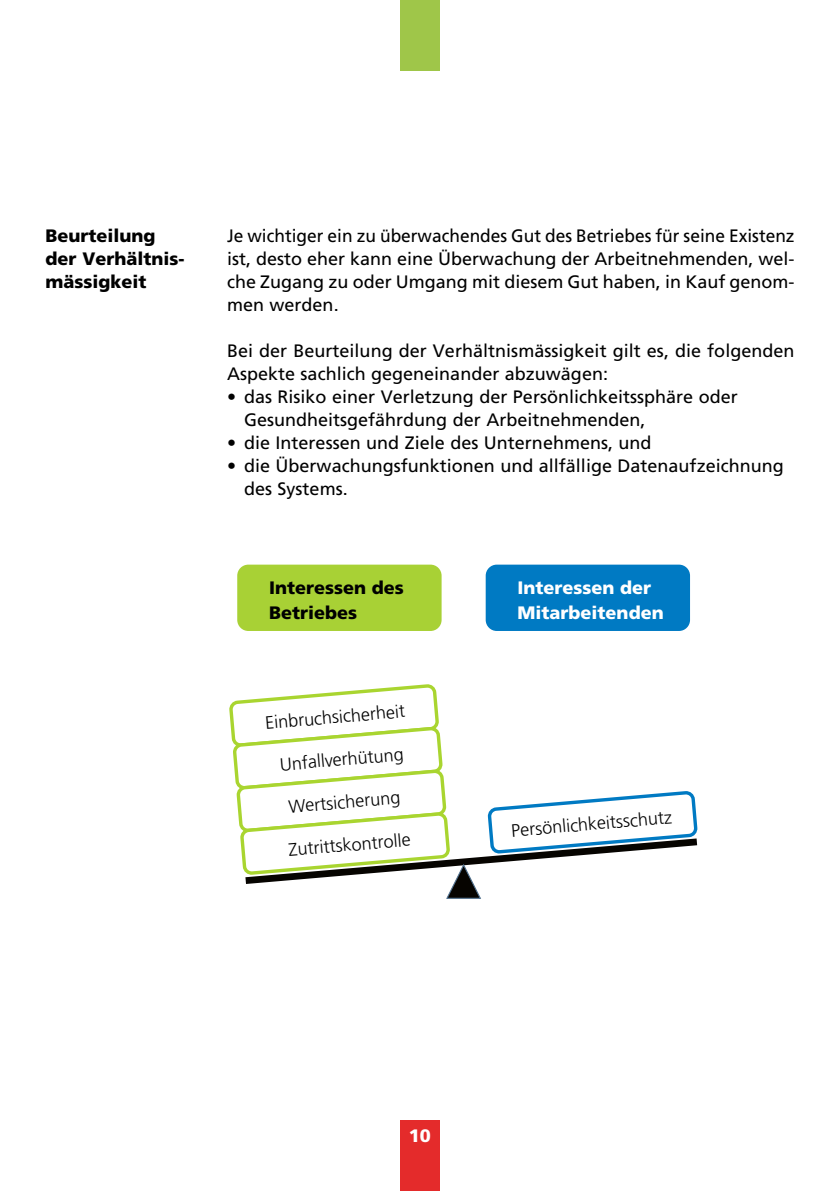
<style>
.page{position:relative;width:840px;height:1191px;background:#fff}
.page>*{position:absolute;margin:0;border:0;box-sizing:border-box;transform-origin:0 0}
.t1{font:18px/23px "Frutiger LT Std";color:#000}
.t2{font:18px/23px "Frutiger LT Std";color:#000;text-align:justify;scale:.96 1}
.t3{font:300 18px "Frutiger";color:#000}
.t4{font:900 18px/23px "Frutiger LT Std";color:#000}
.t5{font:900 18px/24.8px "Frutiger";color:#fff}
.t6{font:900 18px/24.8px "Frutiger";color:#000}
.t7{font:900 18px "Frutiger LT Std";color:#fff}
</style>
<div class="page">
<div style="left:400px;top:0;width:39px;height:71px;background:#9fc649"></div>
<div style="left:400px;top:1120px;width:39px;height:71px;background:#e42b2b"></div>
<div style="left:237px;top:564px;width:204px;height:67px;background:#a8d135;border-radius:11px"></div>
<div style="left:485px;top:564px;width:204px;height:67px;background:#007ac3;border-radius:11px"></div>
<svg style="left:229px;top:684px;width:469px;height:215px"></svg>
<p class="t4" style="left:45px;top:224px;width:141px">Beurteilung der Verhältnis&shy;mässigkeit</p>
<p class="t2" style="left:227px;top:225px;width:592px">Je wichtiger ein zu überwachendes Gut des Betriebes für seine Existenz ist, desto eher kann eine Überwachung der Arbeitnehmenden, wel&shy;che Zugang zu oder Umgang mit diesem Gut haben, in Kauf genom&shy;men werden.</p>
<p class="t1" style="left:227px;top:340px;width:568px">Bei der Beurteilung der Verhältnismässigkeit gilt es, die folgenden<br>Aspekte sachlich gegeneinander abzuwägen:</p>
<p class="t1" style="left:244px;top:386px;width:495px;text-indent:-17px">• das Risiko einer Verletzung der Persönlichkeitssphäre oder<br>Gesundheitsgefährdung der Arbeitnehmenden,</p>
<p class="t1" style="left:227px;top:432px;width:426px">• die Interessen und Ziele des Unternehmens, und</p>
<p class="t1" style="left:244px;top:455px;width:541px;text-indent:-17px">• die Überwachungsfunktionen und allfällige Datenaufzeichnung des Systems.</p>
<p class="t6" style="left:269px;top:576px;width:136px">Interessen des<br>Betriebes</p>
<p class="t5" style="left:517px;top:576px;width:148px">Interessen der<br>Mitarbeitenden</p>
<p class="t3" style="left:264px;top:715px;width:142px;rotate:-5deg">Einbruchsicherheit</p>
<p class="t3" style="left:279px;top:757px;width:126px;rotate:-5deg">Unfallverhütung</p>
<p class="t3" style="left:288px;top:799px;width:113px;rotate:-5deg">Wertsicherung</p>
<p class="t3" style="left:288px;top:842px;width:123px;rotate:-5deg">Zutrittskontrolle</p>
<p class="t3" style="left:510px;top:823px;width:163px;rotate:-5deg">Persönlichkeitsschutz</p>
<p class="t7" style="left:409px;top:1125px;width:24px">10</p>
</div>
